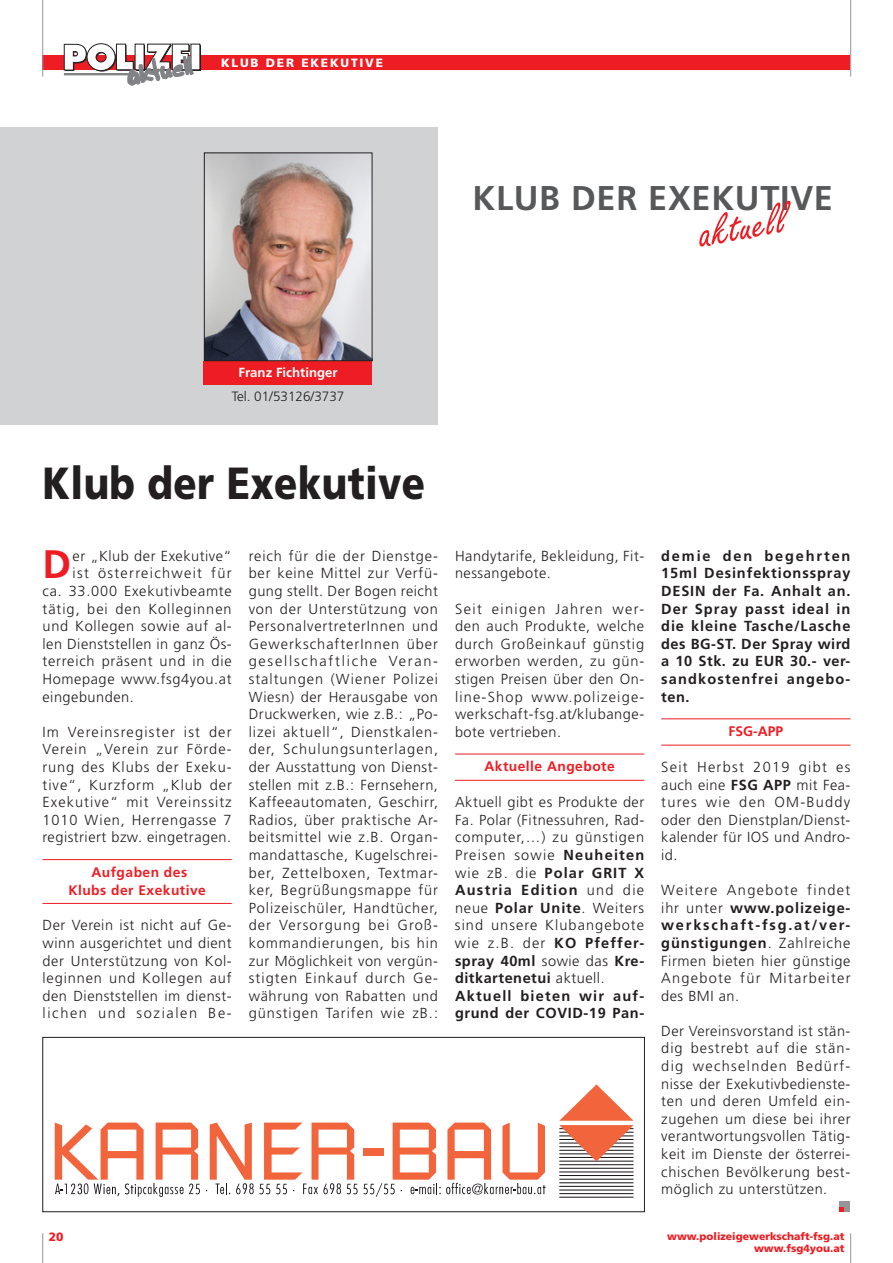
<style>
.page{position:relative;width:893px;height:1263px;background:#fff}
.page>*{position:absolute;margin:0;border:0;box-sizing:border-box;transform-origin:0 0}
.t1{font:45.75px "Freeport Plain";color:#ee1d23}
.t2{font:900 45px "Frutiger";letter-spacing:.01em;color:#231f20;scale:.85 1}
.t3{font:700 39.75px "Frutiger";color:#ee1d23}
.t4{font:700 34.35px "Frutiger";letter-spacing:.02em;color:#57585a}
.t5{font:300 14.55px/17.5px "Frutiger";letter-spacing:.04em;color:#231f20;text-align:justify}
.t6{font:300 14.55px/17.5px "Frutiger";letter-spacing:.065em;color:#231f20}
.t7{font:700 14.55px/17.5px "Frutiger";letter-spacing:.035em;color:#231f20;text-align:justify}
.t8{font:300 14.55px "Frutiger";letter-spacing:.09em;color:#231f20}
.t9{font:700 13.8px/17.5px "Frutiger";letter-spacing:.035em;color:#ee1d23;text-align:center}
.t10{font:300 13.5px "Frutiger";color:#231f20}
.t11{font:700 13.2px "Frutiger";color:#fff}
.t12{font:900 12px "Frutiger";letter-spacing:.15em;color:#fff}
.t13{font:900 12px "Frutiger";color:#ee1d23}
.t14{font:900 10.5px/12px "Frutiger";color:#ee1d23;text-align:right}
.s1{font-weight:700}
</style>
<div class="page">
<div style="left:43px;top:55px;width:807px;height:15px;background:#ee1d23"></div>
<hr style="left:42px;top:0;width:1px;height:77px;background:#939598">
<hr style="left:850px;top:0;width:1px;height:77px;background:#939598">
<hr style="left:42px;top:1233px;width:1px;height:30px;background:#939598">
<hr style="left:850px;top:1233px;width:1px;height:30px;background:#939598">
<div style="left:192px;top:45px;width:9px;height:26px;background:#231f20"></div>
<div style="left:191px;top:44px;width:9px;height:26px;background:#fff"></div>
<svg style="left:64px;top:43px;width:129px;height:42px"></svg>
<div style="left:0;top:128px;width:438px;height:297px;background:#d1d2d4"></div>
<div style="left:204px;top:361px;width:168px;height:24px;background:#ee1d23"></div>
<img style="left:206px;top:154px;width:164px;height:205px">
<div style="left:204px;top:152px;width:168px;height:209px;border:1px solid #231f20"></div>
<hr style="left:43px;top:859px;width:189px;height:1px;background:#ee1d23">
<hr style="left:43px;top:903px;width:189px;height:1px;background:#ee1d23">
<hr style="left:455px;top:754px;width:189px;height:1px;background:#ee1d23">
<hr style="left:455px;top:780px;width:189px;height:1px;background:#ee1d23">
<hr style="left:661px;top:718px;width:189px;height:1px;background:#ee1d23">
<hr style="left:661px;top:745px;width:189px;height:1px;background:#ee1d23">
<div style="left:839px;top:1201px;width:11px;height:11px;background:#939598"></div>
<svg style="left:839px;top:1207px;width:5px;height:5px"></svg>
<hr style="left:559px;top:1197px;width:74px;height:1px;background:#1a161a">
<hr style="left:559px;top:1193px;width:74px;height:1px;background:#1a161a">
<hr style="left:559px;top:1189px;width:74px;height:1px;background:#1a161a">
<hr style="left:559px;top:1186px;width:74px;height:1px;background:#1a161a">
<hr style="left:559px;top:1182px;width:74px;height:1px;background:#1a161a">
<hr style="left:559px;top:1179px;width:74px;height:1px;background:#1a161a">
<hr style="left:559px;top:1175px;width:74px;height:1px;background:#1a161a">
<hr style="left:559px;top:1171px;width:74px;height:1px;background:#1a161a">
<hr style="left:559px;top:1168px;width:74px;height:1px;background:#1a161a">
<hr style="left:559px;top:1164px;width:74px;height:1px;background:#1a161a">
<svg style="left:559px;top:1084px;width:74px;height:77px"></svg>
<svg style="left:55px;top:1122px;width:145px;height:75px"></svg>
<svg style="left:206px;top:1122px;width:340px;height:75px"></svg>
<div style="left:43px;top:1037px;width:602px;height:175px;border:1px solid #231f20"></div>
<p class="t12" style="left:221px;top:56px;width:163px">KLUB DER EKEKUTIVE</p>
<p class="t11" style="left:239px;top:365px;width:101px">Franz Fichtinger</p>
<p class="t10" style="left:232px;top:388px;width:114px">Tel. 01/53126/3737</p>
<h2 class="t2" style="left:43px;top:456px;width:452px">Klub der Exekutive</h2>
<h3 class="t4" style="left:472px;top:178px;width:362px">KLUB DER EXEKUTIVE</h3>
<h1 class="t1" style="left:693px;top:207px;width:89px;rotate:-10deg">aktuell</h1>
<h3 class="t3" style="left:43px;top:541px;width:30px">D</h3>
<p class="t5" style="left:73px;top:547px;width:161px">er „Klub der Exekutive“</p>
<p class="t8" style="left:73px;top:565px;width:161px">ist österreichweit für</p>
<p class="t5" style="left:43px;top:582px;width:191px">ca. 33.000 Exekutivbeamte</p>
<p class="t6" style="left:43px;top:600px;width:191px">tätig, bei den Kolleginnen</p>
<p class="t5" style="left:43px;top:618px;width:191px">und Kollegen sowie auf al-</p>
<p class="t5" style="left:43px;top:635px;width:191px">len Dienststellen in ganz Ös-</p>
<p class="t5" style="left:43px;top:653px;width:191px">terreich präsent und in die</p>
<p class="t5" style="left:43px;top:670px;width:191px">Homepage www.fsg4you.at</p>
<p class="t5" style="left:43px;top:688px;width:93px">eingebunden.</p>
<p class="t5" style="left:43px;top:723px;width:191px">Im Vereinsregister ist der Verein „Verein zur Förde&shy;rung des Klubs der Exeku&shy;tive“, Kurzform „Klub der Exekutive“ mit Vereinssitz 1010 Wien, Herrengasse 7 registriert bzw. eingetragen.</p>
<p class="t9" style="left:68px;top:863px;width:139px">Aufgaben des<br>Klubs der Exekutive</p>
<p class="t5" style="left:43px;top:917px;width:191px">Der Verein ist nicht auf Ge&shy;winn ausgerichtet und dient der Unterstützung von Kol&shy;leginnen und Kollegen auf den Dienststellen im dienst&shy;lichen und sozialen Be-</p>
<p class="t5" style="left:249px;top:547px;width:191px">reich für die der Dienstge&shy;ber keine Mittel zur Verfü&shy;gung stellt. Der Bogen reicht von der Unterstützung von PersonalvertreterInnen und GewerkschafterInnen über gesellschaftliche Veran&shy;staltungen (Wiener Polizei Wiesn) der Herausgabe von Druckwerken, wie z.B.: „Po&shy;lizei aktuell“, Dienstkalen&shy;der, Schulungsunterlagen, der Ausstattung von Dienst&shy;stellen mit z.B.: Fernsehern, Kaffeeautomaten, Geschirr, Radios, über praktische Ar&shy;beitsmittel wie z.B. Organ&shy;mandattasche, Kugelschrei&shy;ber, Zettelboxen, Textmar&shy;ker, Begrüßungsmappe für Polizeischüler, Handtücher, der Versorgung bei Groß&shy;kommandierungen, bis hin zur Möglichkeit von vergün&shy;stigten Einkauf durch Ge&shy;währung von Rabatten und günstigen Tarifen wie zB.:</p>
<p class="t5" style="left:455px;top:547px;width:191px">Handytarife, Bekleidung, Fit&shy;nessangebote.</p>
<p class="t5" style="left:455px;top:600px;width:191px">Seit einigen Jahren wer&shy;den auch Produkte, welche durch Großeinkauf günstig erworben werden, zu gün&shy;stigen Preisen über den On&shy;line-Shop www.polizeige&shy;werkschaft-fsg.at/klubange&shy;bote vertrieben.</p>
<p class="t9" style="left:484px;top:758px;width:132px">Aktuelle Angebote</p>
<p class="t6" style="left:455px;top:794px;width:191px">Aktuell gibt es Produkte der<br>Fa. Polar (Fitnessuhren, Rad&shy;computer,…) zu günstigen<br>Preisen sowie <span class="s1">Neuheiten </span>wie zB. die <span class="s1">Polar GRIT X<br>Austria Edition</span> und die neue <span class="s1">Polar Unite</span>. Weiters sind unsere Klubangebote wie z.B. der <span class="s1">KO Pfeffer&shy;spray 40ml</span> sowie das <span class="s1">Kre&shy;ditkartenetui</span> aktuell.<br><span class="s1">Aktuell bieten wir auf&shy;grund der COVID-19 Pan-</span></p>
<p class="t7" style="left:661px;top:547px;width:191px">demie den begehrten 15ml Desinfektionsspray DESIN der Fa. Anhalt an.<br>Der Spray passt ideal in die kleine Tasche/Lasche des BG-ST. Der Spray wird a 10 Stk. zu EUR 30.- ver&shy;sandkostenfrei angebo&shy;ten.</p>
<p class="t9" style="left:729px;top:723px;width:56px">FSG-APP</p>
<p class="t5" style="left:661px;top:758px;width:191px">Seit Herbst 2019 gibt es auch eine <span class="s1">FSG APP</span> mit Fea&shy;tures wie den OM-Buddy oder den Dienstplan/Dienst&shy;kalender für IOS und Andro&shy;id.</p>
<p class="t5" style="left:661px;top:881px;width:191px">Weitere Angebote findet ihr unter <span class="s1">www.polizeige&shy;werkschaft-fsg.at/ver&shy;günstigungen</span>. Zahlreiche Firmen bieten hier günstige Angebote für Mitarbeiter des BMI an.</p>
<p class="t5" style="left:661px;top:1022px;width:191px">Der Vereinsvorstand ist stän&shy;dig bestrebt auf die stän&shy;dig wechselnden Bedürf&shy;nisse der Exekutivbedienste&shy;ten und deren Umfeld ein&shy;zugehen um diese bei ihrer verantwortungsvollen Tätig&shy;keit im Dienste der österrei&shy;chischen Bevölkerung best&shy;möglich zu unterstützen.</p>
<p class="t13" style="left:49px;top:1230px;width:16px">20</p>
<p class="t14" style="left:667px;top:1230px;width:179px">www.polizeigewerkschaft-fsg.at www.fsg4you.at</p>
</div>
